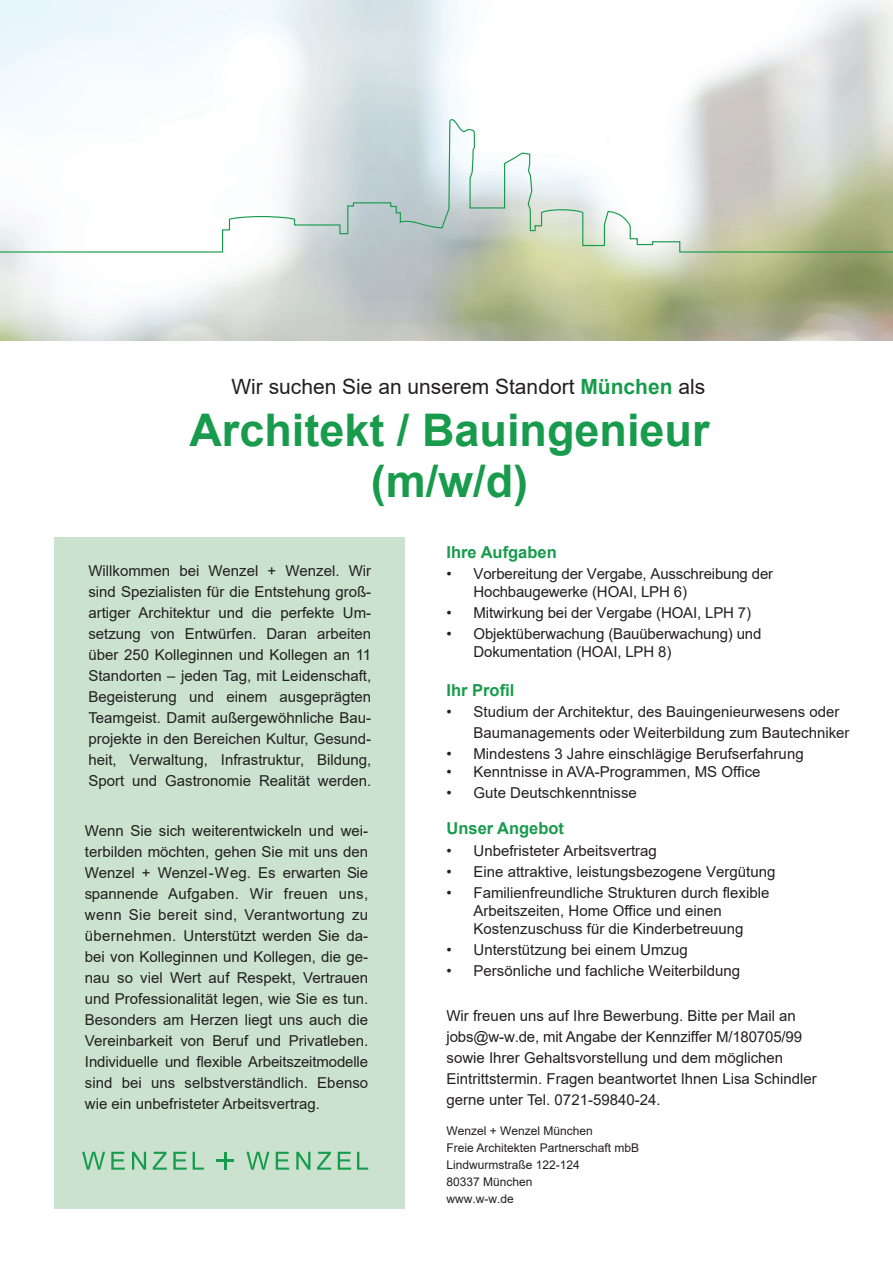
<style>
.page{position:relative;width:893px;height:1263px;background:#fff}
.page>*{position:absolute;margin:0;border:0;box-sizing:border-box;transform-origin:0 0}
.t1{font:700 45px/51px "Arial";color:#189b4c;text-align:center}
.t2{font:21px "Arial";color:#231f20}
.t3{font:700 16.5px "Arial";color:#189b4c}
.t4{font:15px/21px "Arial";color:#231f20}
.t5{font:12px/16.8px "Arial";color:#231f20}
.s1{font-weight:700;color:#189b4c}
</style>
<div class="page">
<img style="left:0;top:0;width:893px;height:340px">
<svg style="left:0;top:119px;width:893px;height:134px"></svg>
<div style="left:54px;top:538px;width:351px;height:671px;background:#cae2ce"></div>
<svg style="left:82px;top:1152px;width:23px;height:18px"></svg>
<svg style="left:111px;top:1152px;width:14px;height:18px"></svg>
<svg style="left:132px;top:1152px;width:14px;height:18px"></svg>
<svg style="left:153px;top:1152px;width:14px;height:18px"></svg>
<svg style="left:173px;top:1152px;width:14px;height:18px"></svg>
<svg style="left:193px;top:1152px;width:11px;height:18px"></svg>
<svg style="left:246px;top:1152px;width:23px;height:18px"></svg>
<svg style="left:276px;top:1152px;width:13px;height:18px"></svg>
<svg style="left:296px;top:1152px;width:14px;height:18px"></svg>
<svg style="left:317px;top:1152px;width:14px;height:18px"></svg>
<svg style="left:338px;top:1152px;width:13px;height:18px"></svg>
<svg style="left:357px;top:1152px;width:11px;height:18px"></svg>
<hr style="left:224px;top:1152px;width:3px;height:18px;background:#189b4c">
<hr style="left:217px;top:1159px;width:17px;height:3px;background:#189b4c">
<h2 class="t2" style="left:231px;top:372px;width:475px">Wir suchen Sie an unserem Standort <span class="s1">München</span> als</h2>
<h1 class="t1" style="left:189px;top:405px;width:522px">Architekt / Bauingenieur (m/w/d)</h1>
<p class="t4" style="left:88px;top:560px;width:284px;text-align:justify">Willkommen bei Wenzel + Wenzel. Wir sind Spezialisten für die Entstehung groß&shy;artiger Architektur und die perfekte Um&shy;setzung von Entwürfen. Daran arbeiten über 250 Kolleginnen und Kollegen an 11<br>Standorten – jeden Tag, mit Leidenschaft, Begeisterung und einem ausgeprägten Teamgeist. Damit außergewöhnliche Bau&shy;projekte in den Bereichen Kultur, Gesund&shy;heit, Verwaltung, Infrastruktur, Bildung, Sport und Gastronomie Realität werden.</p>
<p class="t4" style="left:85px;top:820px;width:285px;text-align:justify">Wenn Sie sich weiterentwickeln und wei&shy;terbilden möchten, gehen Sie mit uns den Wenzel + Wenzel-Weg. Es erwarten Sie spannende Aufgaben. Wir freuen uns, wenn Sie bereit sind, Verantwortung zu übernehmen. Unterstützt werden Sie da&shy;bei von Kolleginnen und Kollegen, die ge&shy;nau so viel Wert auf Respekt, Vertrauen und Professionalität legen, wie Sie es tun.<br>Besonders am Herzen liegt uns auch die Vereinbarkeit von Beruf und Privatleben.<br>Individuelle und flexible Arbeitszeitmodelle sind bei uns selbstverständlich. Ebenso wie ein unbefristeter Arbeitsvertrag.</p>
<p class="t3" style="left:446px;top:541px;width:112px">Ihre Aufgaben</p>
<p class="t4" style="left:473px;top:565px;width:301px;line-height:18px;text-indent:-27px">• Vorbereitung der Vergabe, Ausschreibung der<br>Hochbaugewerke (HOAI, LPH 6)</p>
<p class="t4" style="left:447px;top:603px;width:306px">• Mitwirkung bei der Vergabe (HOAI, LPH 7)</p>
<p class="t4" style="left:473px;top:625px;width:289px;line-height:18px;text-indent:-27px">• Objektüberwachung (Bauüberwachung) und<br>Dokumentation (HOAI, LPH 8)</p>
<p class="t3" style="left:446px;top:679px;width:69px">Ihr Profil</p>
<p class="t4" style="left:473px;top:702px;width:377px;text-indent:-27px">• Studium der Architektur, des Bauingenieurwesens oder<br>Baumanagements oder Weiterbildung zum Bautechniker</p>
<p class="t4" style="left:446px;top:744px;width:359px">• Mindestens 3 Jahre einschlägige Berufserfahrung</p>
<p class="t4" style="left:446px;top:762px;width:316px">• Kenntnisse in AVA-Programmen, MS Office</p>
<p class="t4" style="left:446px;top:783px;width:192px">• Gute Deutschkenntnisse</p>
<p class="t3" style="left:446px;top:817px;width:119px">Unser Angebot</p>
<p class="t4" style="left:446px;top:840px;width:212px">• Unbefristeter Arbeitsvertrag</p>
<p class="t4" style="left:446px;top:861px;width:330px">• Eine attraktive, leistungsbezogene Vergütung</p>
<p class="t4" style="left:473px;top:883px;width:297px;line-height:18px;text-indent:-27px">• Familienfreundliche Strukturen durch flexible<br>Arbeitszeiten, Home Office und einen<br>Kostenzuschuss für die Kinderbetreuung</p>
<p class="t4" style="left:446px;top:939px;width:243px">• Unterstützung bei einem Umzug</p>
<p class="t4" style="left:446px;top:960px;width:295px">• Persönliche und fachliche Weiterbildung</p>
<p class="t4" style="left:446px;top:1005px;width:372px">Wir freuen uns auf Ihre Bewerbung. Bitte per Mail an jobs@w-w.de, mit Angabe der Kennziffer M/180705/99 sowie Ihrer Gehaltsvorstellung und dem möglichen Eintrittstermin. Fragen beantwortet Ihnen Lisa Schindler gerne unter Tel. 0721-59840-24.</p>
<p class="t5" style="left:446px;top:1123px;width:194px">Wenzel + Wenzel München<br>Freie Architekten Partnerschaft mbB<br>Lindwurmstraße 122-124<br>80337 München<br>www.w-w.de</p>
</div>
